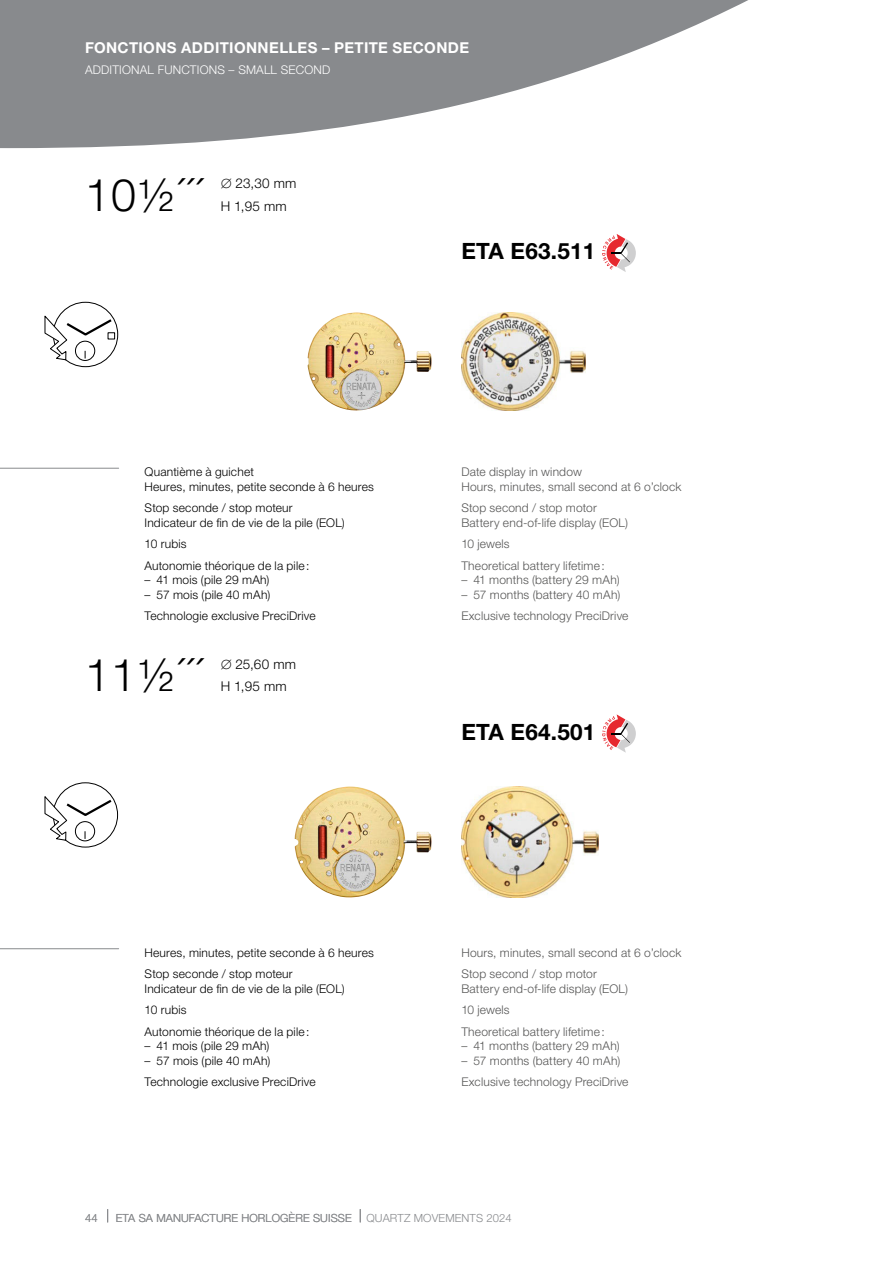
<style>
.page{position:relative;width:893px;height:1263px;background:#fff}
.page>*{position:absolute;margin:0;border:0;box-sizing:border-box;transform-origin:0 0}
.t1{font:300 45px "Helvetica Neue LTW1 G";letter-spacing:.025em;color:#000}
.t2{font:700 22.5px "Helvetica Neue LT Std";letter-spacing:.01em;color:#000}
.t3{font:700 15px "Helvetica Neue LT Pro";letter-spacing:.025em;color:#fff}
.t4{font:300 13.5px/22.5px "Helvetica Neue LT Std";letter-spacing:.02em;color:#000}
.t5{font:300 12px/14.7px "Helvetica Neue LT Std";letter-spacing:.015em;color:#565655}
.t6{font:300 12px/14.7px "Helvetica Neue LT Std";letter-spacing:.015em;color:#000}
.t7{font:300 12px "Helvetica Neue LT Std";letter-spacing:.015em;color:#fff}
.t8{font:300 11.25px "Helvetica Neue LT Std";letter-spacing:.01em;color:#888a8d}
</style>
<div class="page">
<svg style="left:0;top:0;width:748px;height:148px;fill:#888a8d"></svg>
<svg style="left:107px;top:1209px;width:1px;height:13px"></svg>
<svg style="left:360px;top:1209px;width:1px;height:13px"></svg>
<svg style="left:602px;top:234px;width:34px;height:38px"></svg>
<div style="left:53px;top:302px;width:65px;height:65px;border:1px solid #000;border-radius:50%"></div>
<div style="left:108px;top:332px;width:7px;height:7px;border:1px solid #000"></div>
<svg style="left:44px;top:315px;width:70px;height:46px"></svg>
<hr style="left:0;top:468px;width:119px;height:1px;background:#888a8d">
<img style="left:461px;top:312px;width:124px;height:98px">
<img style="left:308px;top:312px;width:124px;height:98px">
<svg style="left:602px;top:714px;width:34px;height:39px"></svg>
<div style="left:53px;top:782px;width:65px;height:65px;border:1px solid #000;border-radius:50%"></div>
<svg style="left:44px;top:796px;width:70px;height:45px"></svg>
<hr style="left:0;top:948px;width:119px;height:1px;background:#888a8d">
<img style="left:461px;top:786px;width:137px;height:111px">
<img style="left:295px;top:790px;width:137px;height:107px">
<p class="t3" style="left:85px;top:38px;width:386px">FONCTIONS ADDITIONNELLES – PETITE SECONDE</p>
<p class="t7" style="left:85px;top:63px;width:247px">ADDITIONAL FUNCTIONS – SMALL SECOND</p>
<h1 class="t1" style="left:85px;top:167px;width:120px">10½´´´</h1>
<p class="t4" style="left:221px;top:172px;width:77px">∅ 23,30 mm<br>H 1,95 mm</p>
<h2 class="t2" style="left:461px;top:237px;width:135px">ETA E63.511</h2>
<p class="t6" style="left:145px;top:464px;width:231px">Quantième à guichet<br>Heures, minutes, petite seconde à 6 heures</p>
<p class="t5" style="left:461px;top:464px;width:222px">Date display in window<br>Hours, minutes, small second at 6 o’clock</p>
<p class="t6" style="left:145px;top:500px;width:202px">Stop seconde / stop moteur<br>Indicateur de fin de vie de la pile (EOL)</p>
<p class="t5" style="left:461px;top:500px;width:168px">Stop second / stop motor<br>Battery end-of-life display (EOL)</p>
<p class="t6" style="left:145px;top:536px;width:43px">10 rubis</p>
<p class="t5" style="left:461px;top:536px;width:50px">10 jewels</p>
<p class="t6" style="left:145px;top:558px;width:166px">Autonomie théorique de la pile:</p>
<p class="t6" style="left:145px;top:572px;width:126px">– 41 mois (pile 29 mAh)</p>
<p class="t6" style="left:145px;top:587px;width:127px">– 57 mois (pile 40 mAh)</p>
<p class="t5" style="left:461px;top:558px;width:145px">Theoretical battery lifetime:</p>
<p class="t5" style="left:461px;top:572px;width:160px">– 41 months (battery 29 mAh)</p>
<p class="t5" style="left:461px;top:587px;width:160px">– 57 months (battery 40 mAh)</p>
<p class="t6" style="left:145px;top:608px;width:173px">Technologie exclusive PreciDrive</p>
<p class="t5" style="left:461px;top:608px;width:169px">Exclusive technology PreciDrive</p>
<h1 class="t1" style="left:85px;top:648px;width:120px">11½´´´</h1>
<p class="t4" style="left:221px;top:652px;width:77px">∅ 25,60 mm<br>H 1,95 mm</p>
<h2 class="t2" style="left:461px;top:718px;width:135px">ETA E64.501</h2>
<p class="t6" style="left:145px;top:945px;width:231px">Heures, minutes, petite seconde à 6 heures</p>
<p class="t5" style="left:461px;top:945px;width:222px">Hours, minutes, small second at 6 o’clock</p>
<p class="t6" style="left:145px;top:966px;width:202px">Stop seconde / stop moteur<br>Indicateur de fin de vie de la pile (EOL)</p>
<p class="t5" style="left:461px;top:966px;width:168px">Stop second / stop motor<br>Battery end-of-life display (EOL)</p>
<p class="t6" style="left:145px;top:1002px;width:43px">10 rubis</p>
<p class="t5" style="left:461px;top:1002px;width:50px">10 jewels</p>
<p class="t6" style="left:145px;top:1024px;width:166px">Autonomie théorique de la pile:</p>
<p class="t6" style="left:145px;top:1038px;width:126px">– 41 mois (pile 29 mAh)</p>
<p class="t6" style="left:145px;top:1053px;width:127px">– 57 mois (pile 40 mAh)</p>
<p class="t5" style="left:461px;top:1024px;width:145px">Theoretical battery lifetime:</p>
<p class="t5" style="left:461px;top:1038px;width:160px">– 41 months (battery 29 mAh)</p>
<p class="t5" style="left:461px;top:1053px;width:160px">– 57 months (battery 40 mAh)</p>
<p class="t6" style="left:145px;top:1074px;width:173px">Technologie exclusive PreciDrive</p>
<p class="t5" style="left:461px;top:1074px;width:169px">Exclusive technology PreciDrive</p>
<p class="t8" style="left:85px;top:1211px;width:14px">44</p>
<p class="t8" style="left:116px;top:1211px;width:237px">ETA SA MANUFACTURE HORLOGÈRE SUISSE</p>
<p class="t8" style="left:366px;top:1211px;width:147px">QUARTZ MOVEMENTS 2024</p>
</div>
